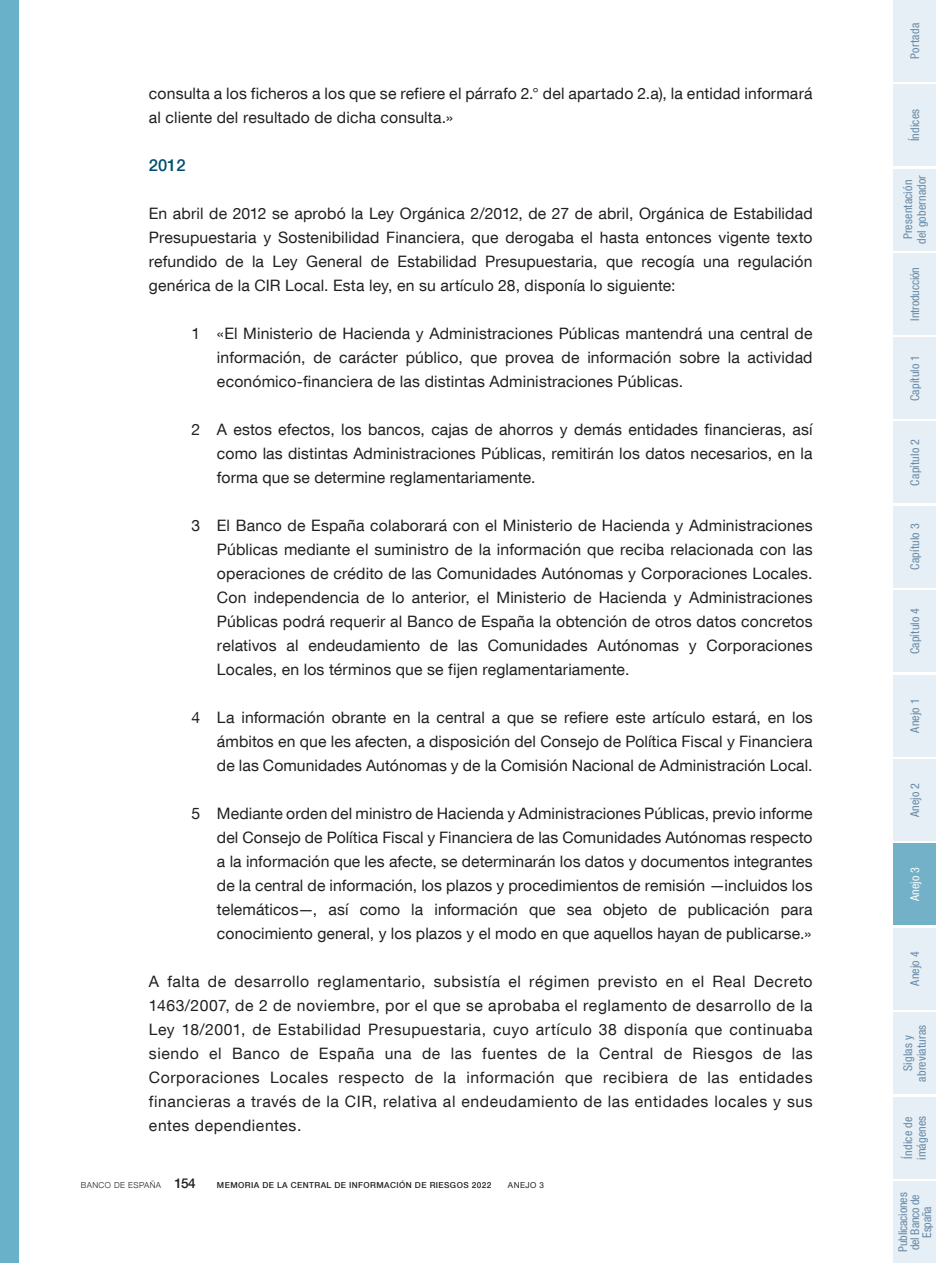
<style>
.page{position:relative;width:936px;height:1263px;background:#fff}
.page>*{position:absolute;margin:0;border:0;box-sizing:border-box;transform-origin:0 0}
.Ladillo_Año{font:500 16.5px "Bd E Neue Helvetica";color:#004e71}
.Texto_capítulo{font:15.75px/24px "Bd E Neue Helvetica";letter-spacing:.01em;color:#231f20;text-align:justify}
.t1{font:condensed 12px/13.5px "Bd E Neue Helvetica";letter-spacing:.015em;color:#6687a5;text-align:center}
.t2{font:condensed 12px/12px "Bd E Neue Helvetica";letter-spacing:-.01em;color:#6687a5;text-align:center}
.t3{font:condensed 12px "Bd E Neue Helvetica";color:#fff}
.t4{font:500 8.25px "Bd E Neue Helvetica";letter-spacing:.05em;color:#231f20}
.t5{font:300 8.25px "Bd E Neue Helvetica";letter-spacing:.05em;color:#231f20}
.t6{font:8.25px "Bd E Neue Helvetica";letter-spacing:.05em;color:#231f20}
.s1{font-weight:500;font-size:13.5px}
</style>
<div class="page">
<div style="left:0;top:0;width:19px;height:1263px;background:#69b1c9"></div>
<div style="left:893px;top:0;width:42px;height:82px;background:#e6eff5"></div>
<div style="left:893px;top:84px;width:42px;height:82px;background:#e6eff5"></div>
<div style="left:893px;top:169px;width:42px;height:81px;background:#e6eff5"></div>
<div style="left:893px;top:337px;width:42px;height:82px;background:#e6eff5"></div>
<div style="left:893px;top:422px;width:42px;height:81px;background:#e6eff5"></div>
<div style="left:893px;top:506px;width:42px;height:82px;background:#e6eff5"></div>
<div style="left:893px;top:590px;width:42px;height:82px;background:#e6eff5"></div>
<div style="left:893px;top:675px;width:42px;height:81px;background:#e6eff5"></div>
<div style="left:893px;top:759px;width:42px;height:82px;background:#e6eff5"></div>
<div style="left:893px;top:843px;width:42px;height:82px;background:#72b1c8"></div>
<div style="left:893px;top:928px;width:42px;height:81px;background:#e6eff5"></div>
<div style="left:893px;top:1012px;width:42px;height:82px;background:#e6eff5"></div>
<div style="left:893px;top:1097px;width:42px;height:81px;background:#e6eff5"></div>
<div style="left:893px;top:253px;width:42px;height:82px;background:#e6eff5"></div>
<div style="left:893px;top:1181px;width:42px;height:82px;background:#e6eff5"></div>
<p class="Texto_capítulo" style="left:149px;top:81px;width:665px">consulta a los ficheros a los que se refiere el párrafo 2.° del apartado 2.a), la entidad informará al cliente del resultado de dicha consulta.»</p>
<p class="Ladillo_Año" style="left:149px;top:155px;width:38px">2012</p>
<p class="Texto_capítulo" style="left:149px;top:201px;width:665px">En abril de 2012 se aprobó la Ley Orgánica 2/2012, de 27 de abril, Orgánica de Estabilidad Presupuestaria y Sostenibilidad Financiera, que derogaba el hasta entonces vigente texto refundido de la Ley General de Estabilidad Presupuestaria, que recogía una regulación genérica de la CIR Local. Esta ley, en su artículo 28, disponía lo siguiente:</p>
<p class="Texto_capítulo" style="left:217px;top:321px;width:597px;text-indent:-26px">1 «El Ministerio de Hacienda y Administraciones Públicas mantendrá una central de información, de carácter público, que provea de información sobre la actividad económico-financiera de las distintas Administraciones Públicas.</p>
<p class="Texto_capítulo" style="left:217px;top:417px;width:597px;text-indent:-26px">2 A estos efectos, los bancos, cajas de ahorros y demás entidades financieras, así como las distintas Administraciones Públicas, remitirán los datos necesarios, en la forma que se determine reglamentariamente.</p>
<p class="Texto_capítulo" style="left:217px;top:513px;width:597px;text-indent:-26px">3 El Banco de España colaborará con el Ministerio de Hacienda y Administraciones Públicas mediante el suministro de la información que reciba relacionada con las operaciones de crédito de las Comunidades Autónomas y Corporaciones Locales.<br>Con independencia de lo anterior, el Ministerio de Hacienda y Administraciones Públicas podrá requerir al Banco de España la obtención de otros datos concretos relativos al endeudamiento de las Comunidades Autónomas y Corporaciones Locales, en los términos que se fijen reglamentariamente.</p>
<p class="Texto_capítulo" style="left:217px;top:705px;width:597px;text-indent:-26px">4 La información obrante en la central a que se refiere este artículo estará, en los ámbitos en que les afecten, a disposición del Consejo de Política Fiscal y Financiera de las Comunidades Autónomas y de la Comisión Nacional de Administración Local.</p>
<p class="Texto_capítulo" style="left:217px;top:801px;width:597px;text-indent:-26px">5 Mediante orden del ministro de Hacienda y Administraciones Públicas, previo informe del Consejo de Política Fiscal y Financiera de las Comunidades Autónomas respecto a la información que les afecte, se determinarán los datos y documentos integrantes de la central de información, los plazos y procedimientos de remisión —incluidos los telemáticos—, así como la información que sea objeto de publicación para conocimiento general, y los plazos y el modo en que aquellos hayan de publicarse.»</p>
<p class="Texto_capítulo" style="left:149px;top:969px;width:665px">A falta de desarrollo reglamentario, subsistía el régimen previsto en el Real Decreto 1463/2007, de 2 de noviembre, por el que se aprobaba el reglamento de desarrollo de la Ley 18/2001, de Estabilidad Presupuestaria, cuyo artículo 38 disponía que continuaba siendo el Banco de España una de las fuentes de la Central de Riesgos de las Corporaciones Locales respecto de la información que recibiera de las entidades financieras a través de la CIR, relativa al endeudamiento de las entidades locales y sus entes dependientes.</p>
<p class="t5" style="left:81px;top:1180px;width:116px">BANCO DE ESPAÑA <span class="s1">154</span></p>
<p class="t4" style="left:217px;top:1180px;width:276px">MEMORIA DE LA CENTRAL DE INFORMACIÓN DE RIESGOS 2022</p>
<p class="t6" style="left:508px;top:1180px;width:38px">ANEJO 3</p>
<p class="t1" style="left:907px;top:59px;width:37px;rotate:-90deg">Portada</p>
<p class="t1" style="left:907px;top:141px;width:34px;rotate:-90deg">Índices</p>
<p class="t1" style="left:901px;top:244px;width:70px;rotate:-90deg">Presentación del gobernador</p>
<p class="t2" style="left:908px;top:321px;width:55px;rotate:-90deg">Introducción</p>
<p class="t1" style="left:907px;top:401px;width:48px;rotate:-90deg">Capítulo 1</p>
<p class="t1" style="left:907px;top:485px;width:48px;rotate:-90deg">Capítulo 2</p>
<p class="t1" style="left:907px;top:570px;width:48px;rotate:-90deg">Capítulo 3</p>
<p class="t1" style="left:907px;top:654px;width:48px;rotate:-90deg">Capítulo 4</p>
<p class="t1" style="left:907px;top:733px;width:36px;rotate:-90deg">Anejo 1</p>
<p class="t1" style="left:907px;top:817px;width:36px;rotate:-90deg">Anejo 2</p>
<p class="t3" style="left:907px;top:901px;width:36px;rotate:-90deg">Anejo 3</p>
<p class="t1" style="left:907px;top:986px;width:36px;rotate:-90deg">Anejo 4</p>
<p class="t1" style="left:901px;top:1081px;width:58px;rotate:-90deg">Siglas y abreviaturas</p>
<p class="t1" style="left:901px;top:1160px;width:46px;text-align:left;rotate:-90deg">Índice de imágenes</p>
<p class="t2" style="left:896px;top:1252px;width:61px;rotate:-90deg">Publicaciones del Banco de<br>España</p>
</div>
